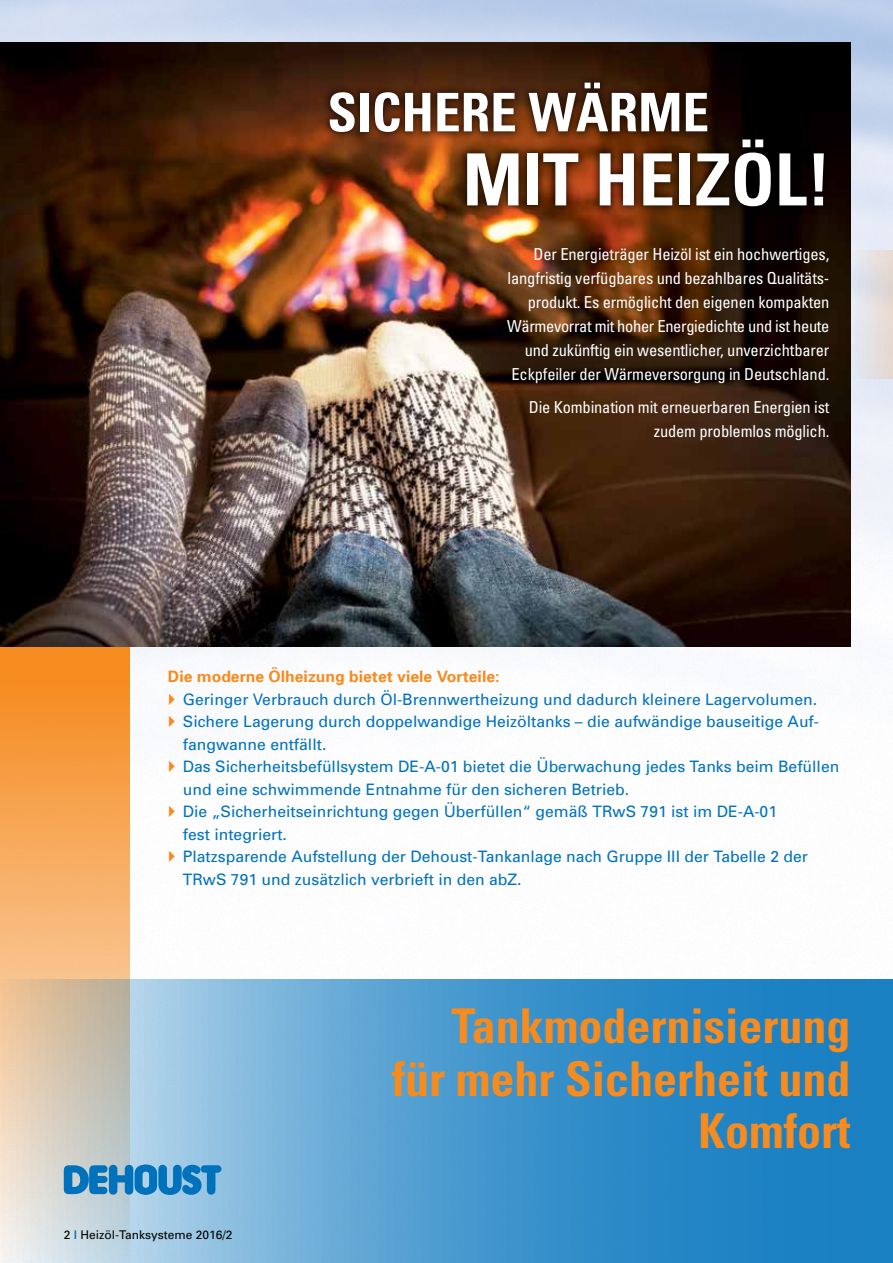
<style>
.page{position:relative;width:893px;height:1263px;background:#fff}
.page>*{position:absolute;margin:0;border:0;box-sizing:border-box;transform-origin:0 0}
.t1{font:700 condensed 72px "Univers";color:#fff}
.t2{font:700 condensed 53.25px "Univers";color:#fff}
.t3{font:700 condensed 48px/52.5px "Univers";color:#f68b1f;text-align:right}
.t4{font:condensed 16.5px/24px "Univers";letter-spacing:-.01em;color:#fff;text-align:right}
.t5{font:15.75px/22.5px "Univers";color:#0072bc}
.t6{font:700 15.75px "Univers";color:#f68b1f}
.t7{font:12px "Univers";color:#000}
.s1{font-weight:900;color:#0072bc}
</style>
<div class="page">
<img style="left:0;top:0;width:893px;height:751px">
<svg style="left:0;top:38px;width:130px;height:941px;background:#f5a453"></svg>
<svg style="left:0;top:979px;width:893px;height:284px;background:#5ea1cc"></svg>
<img style="left:0;top:43px;width:850px;height:603px">
<div style="left:320px;top:74px;width:396px;height:67px;background:#000;opacity:.75"></div>
<div style="left:458px;top:130px;width:375px;height:85px;background:#000;opacity:.75"></div>
<svg style="left:64px;top:1164px;width:157px;height:31px;background:#3a90c7"></svg>
<div style="left:850px;top:251px;width:43px;height:128px;background:linear-gradient(to right,#e3eaf7,#e5d7cf)"></div>
<svg style="left:169px;top:693px;width:6px;height:11px"></svg>
<svg style="left:169px;top:715px;width:6px;height:12px"></svg>
<h2 class="t2" style="left:327px;top:80px;width:383px">SICHERE WÄRME</h2>
<h1 class="t1" style="left:463px;top:136px;width:369px">MIT HEIZÖL!</h1>
<p class="t4" style="left:507px;top:242px;width:324px">Der Energieträger Heizöl ist ein hochwertiges, langfristig verfügbares und bezahlbares Qualitäts&shy;produkt. Es ermöglicht den eigenen kompakten Wärmevorrat mit hoher Energiedichte und ist heute und zukünftig ein wesentlicher, unverzichtbarer Eckpfeiler der Wärmeversorgung in Deutschland.</p>
<p class="t4" style="left:529px;top:394px;width:302px">Die Kombination mit erneuerbaren Energien ist zudem problemlos möglich.</p>
<p class="t6" style="left:168px;top:666px;width:333px">Die moderne Ölheizung bietet viele Vorteile:</p>
<p class="t5" style="left:183px;top:687px;width:658px">Geringer Verbrauch durch Öl-Brennwertheizung und dadurch kleinere Lagervolumen.<br>Sichere Lagerung durch doppelwandige Heizöltanks – die aufwändige bauseitige Auf&shy;fangwanne entfällt.<br>Das Sicherheitsbefüllsystem DE-A-01 bietet die Überwachung jedes Tanks beim Befüllen und eine schwimmende Entnahme für den sicheren Betrieb.<br>Die „Sicherheitseinrichtung gegen Überfüllen“ gemäß TRwS 791 ist im DE-A-01<br>fest integriert.<br>Platzsparende Aufstellung der Dehoust-Tankanlage nach Gruppe III der Tabelle 2 der TRwS 791 und zusätzlich verbrieft in den abZ.</p>
<p class="t7" style="left:64px;top:1227px;width:170px">2 <span class="s1">|</span> Heizöl-Tanksysteme 2016/2</p>
<h3 class="t3" style="left:392px;top:999px;width:460px">Tankmodernisierung für mehr Sicherheit und<br>Komfort</h3>
</div>
